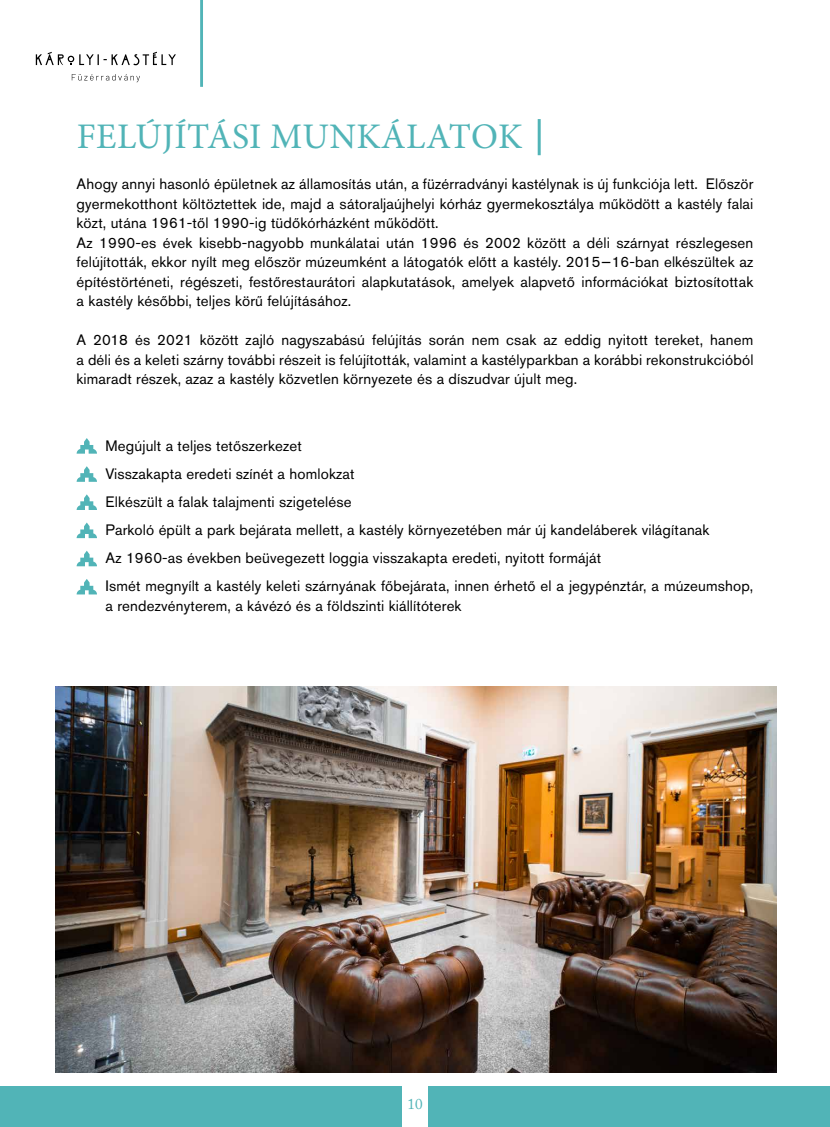
<style>
.page{position:relative;width:830px;height:1127px;background:#fff}
.page>*{position:absolute;margin:0;border:0;box-sizing:border-box;transform-origin:0 0}
.t1{font:36px "Minion Pro";letter-spacing:.01em;color:#51b4b7}
.t2{font:15px/19.5px "Akzidenz Grotesk Pro";letter-spacing:.01em;color:#000}
.t3{font:15px "Adobe Caslon Pro";color:#51b4b7}
</style>
<div class="page">
<img style="left:55px;top:686px;width:721px;height:387px">
<svg style="left:77px;top:438px;width:20px;height:16px"></svg>
<svg style="left:77px;top:466px;width:20px;height:16px"></svg>
<svg style="left:77px;top:494px;width:20px;height:16px"></svg>
<svg style="left:77px;top:522px;width:20px;height:16px"></svg>
<svg style="left:77px;top:551px;width:20px;height:15px"></svg>
<svg style="left:77px;top:579px;width:20px;height:15px"></svg>
<hr style="left:537px;top:119px;width:3px;height:36px;background:#51b4b7">
<div style="left:0;top:1086px;width:829px;height:41px;background:#51b4b7"></div>
<div style="left:402px;top:1084px;width:25px;height:43px;background:#fff"></div>
<hr style="left:200px;top:0;width:3px;height:87px;background:#51b4b7">
<svg style="left:72px;top:74px;width:68px;height:8px"></svg>
<svg style="left:36px;top:52px;width:140px;height:13px"></svg>
<h1 class="t1" style="left:77px;top:113px;width:447px">FELÚJÍTÁSI MUNKÁLATOK</h1>
<p class="t2" style="left:77px;top:174px;width:678px">Ahogy annyi hasonló épületnek az államosítás után, a füzérradványi kastélynak is új funkciója lett. Először gyermekotthont költöztettek ide, majd a sátoraljaújhelyi kórház gyermekosztálya működött a kastély falai közt, utána 1961-től 1990-ig tüdőkórházként működött.<br>Az 1990-es évek kisebb-nagyobb munkálatai után 1996 és 2002 között a déli szárnyat részlegesen felújították, ekkor nyílt meg először múzeumként a látogatók előtt a kastély. 2015−16-ban elkészültek az építéstörténeti, régészeti, festőrestaurátori alapkutatások, amelyek alapvető információkat biztosítottak a kastély későbbi, teljes körű felújításához.</p>
<p class="t2" style="left:77px;top:330px;width:678px;text-align:justify">A 2018 és 2021 között zajló nagyszabású felújítás során nem csak az eddig nyitott tereket, hanem a déli és a keleti szárny további részeit is felújították, valamint a kastélyparkban a korábbi rekonstrukcióból kimaradt részek, azaz a kastély közvetlen környezete és a díszudvar újult meg.</p>
<p class="t2" style="left:105px;top:432px;width:649px;line-height:28px">Megújult a teljes tetőszerkezet<br>Visszakapta eredeti színét a homlokzat<br>Elkészült a falak talajmenti szigetelése<br>Parkoló épült a park bejárata mellett, a kastély környezetében már új kandeláberek világítanak<br>Az 1960-as években beüvegezett loggia visszakapta eredeti, nyitott formáját<br>Ismét megnyílt a kastély keleti szárnyának főbejárata, innen érhető el a jegypénztár, a múzeumshop,</p>
<p class="t2" style="left:105px;top:596px;width:357px">a rendezvényterem, a kávézó és a földszinti kiállítóterek</p>
<p class="t3" style="left:407px;top:1095px;width:16px">10</p>
</div>
